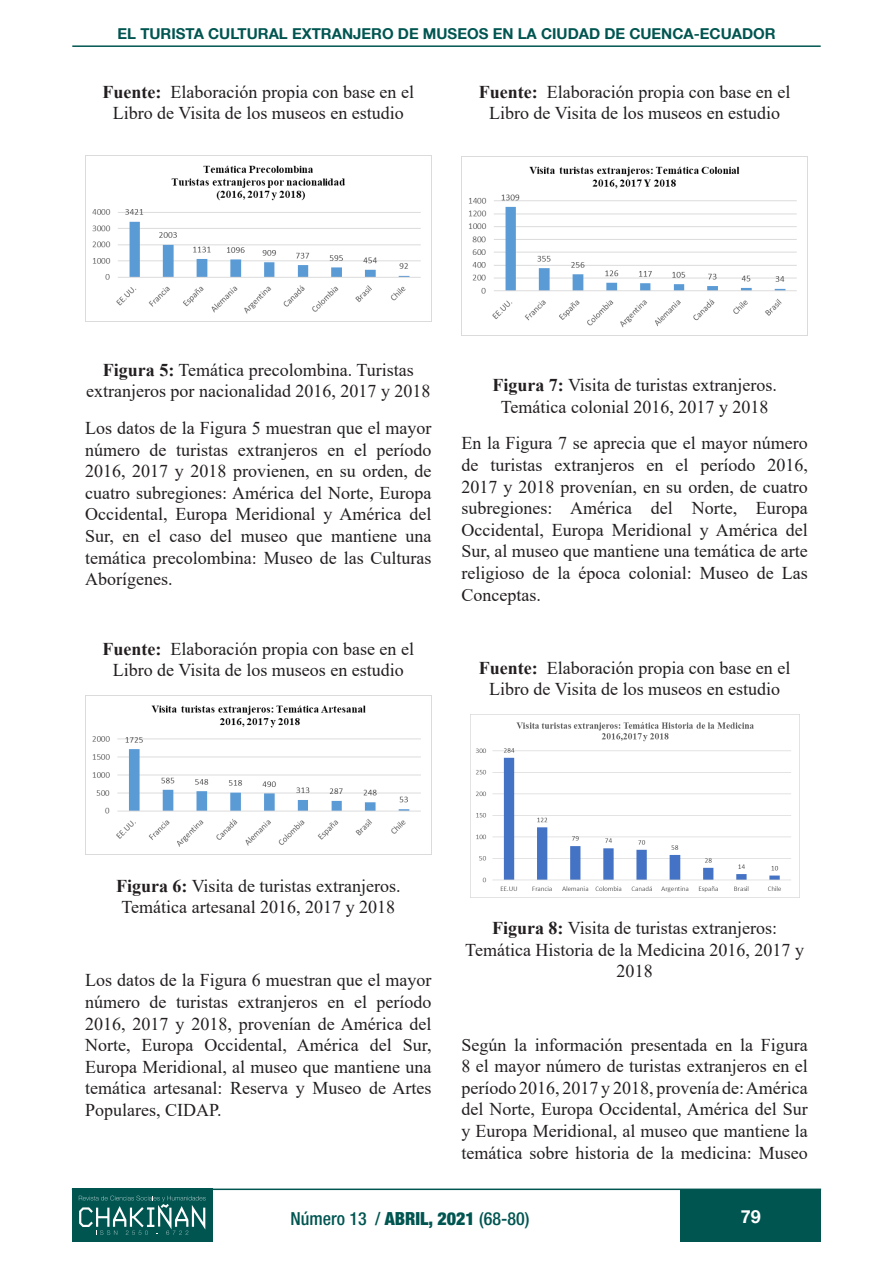
<style>
.page{position:relative;width:893px;height:1263px;background:#fff}
.page>*{position:absolute;margin:0;border:0;box-sizing:border-box;transform-origin:0 0}
.t1{font:18px/21.6px "Times New Roman";color:#231f20;text-align:center}
.t2{font:500 condensed 18px "Helvetica Neue LT Com";color:#005551}
.t3{font:700 18px "Helvetica Neue LT Com";color:#fff}
.t4{font:700 15px "Helvetica Neue LT Com";color:#005551}
.s1{font-weight:700}
.s2{font-weight:900}
</style>
<div class="page">
<div style="left:680px;top:1190px;width:141px;height:52px;background:#005551"></div>
<hr style="left:72px;top:45px;width:749px;height:2px;background:#005551">
<hr style="left:72px;top:1188px;width:749px;height:2px;background:#005551">
<div style="left:72px;top:1188px;width:141px;height:54px;background:#005551"></div>
<svg style="left:79px;top:1196px;width:127px;height:39px"></svg>
<img style="left:85px;top:155px;width:347px;height:167px">
<img style="left:85px;top:695px;width:347px;height:160px">
<img style="left:461px;top:157px;width:347px;height:179px">
<img style="left:470px;top:714px;width:329px;height:183px">
<p class="t4" style="left:118px;top:24px;width:660px">EL TURISTA CULTURAL EXTRANJERO DE MUSEOS EN LA CIUDAD DE CUENCA-ECUADOR</p>
<p class="t1" style="left:103px;top:80px;width:313px"><span class="s1">Fuente:</span> Elaboración propia con base en el<br>Libro de Visita de los museos en estudio</p>
<p class="t1" style="left:479px;top:80px;width:313px"><span class="s1">Fuente:</span> Elaboración propia con base en el<br>Libro de Visita de los museos en estudio</p>
<p class="t1" style="left:86px;top:358px;width:346px"><span class="s1">Figura 5:</span> Temática precolombina. Turistas extranjeros por nacionalidad 2016, 2017 y 2018</p>
<p class="t1" style="left:85px;top:417px;width:348px;text-align:justify">Los datos de la Figura 5 muestran que el mayor número de turistas extranjeros en el período 2016, 2017 y 2018 provienen, en su orden, de cuatro subregiones: América del Norte, Europa Occidental, Europa Meridional y América del Sur, en el caso del museo que mantiene una temática precolombina: Museo de las Culturas Aborígenes.</p>
<p class="t1" style="left:103px;top:637px;width:313px"><span class="s1">Fuente:</span> Elaboración propia con base en el<br>Libro de Visita de los museos en estudio</p>
<p class="t1" style="left:492px;top:374px;width:286px"><span class="s1">Figura 7:</span> Visita de turistas extranjeros.<br>Temática colonial 2016, 2017 y 2018</p>
<p class="t1" style="left:461px;top:432px;width:348px;text-align:justify">En la Figura 7 se aprecia que el mayor número de turistas extranjeros en el período 2016, 2017 y 2018 provenían, en su orden, de cuatro subregiones: América del Norte, Europa Occidental, Europa Meridional y América del Sur, al museo que mantiene una temática de arte religioso de la época colonial: Museo de Las Conceptas.</p>
<p class="t1" style="left:479px;top:656px;width:313px"><span class="s1">Fuente:</span> Elaboración propia con base en el<br>Libro de Visita de los museos en estudio</p>
<p class="t1" style="left:116px;top:874px;width:286px"><span class="s1">Figura 6:</span> Visita de turistas extranjeros.<br>Temática artesanal 2016, 2017 y 2018</p>
<p class="t1" style="left:85px;top:969px;width:348px;text-align:justify">Los datos de la Figura 6 muestran que el mayor número de turistas extranjeros en el período 2016, 2017 y 2018, provenían de América del Norte, Europa Occidental, América del Sur, Europa Meridional, al museo que mantiene una temática artesanal: Reserva y Museo de Artes Populares, CIDAP.</p>
<p class="t1" style="left:465px;top:917px;width:340px"><span class="s1">Figura 8:</span> Visita de turistas extranjeros:<br>Temática Historia de la Medicina 2016, 2017 y<br>2018</p>
<p class="t1" style="left:461px;top:1033px;width:348px;text-align:justify">Según la información presentada en la Figura 8 el mayor número de turistas extranjeros en el período 2016, 2017 y 2018, provenía de: América del Norte, Europa Occidental, América del Sur y Europa Meridional, al museo que mantiene la temática sobre historia de la medicina: Museo</p>
<p class="t2" style="left:290px;top:1208px;width:240px">Número 13 / <span class="s2">ABRIL, 2021</span> (68-80)</p>
<p class="t3" style="left:741px;top:1205px;width:22px">79</p>
</div>
